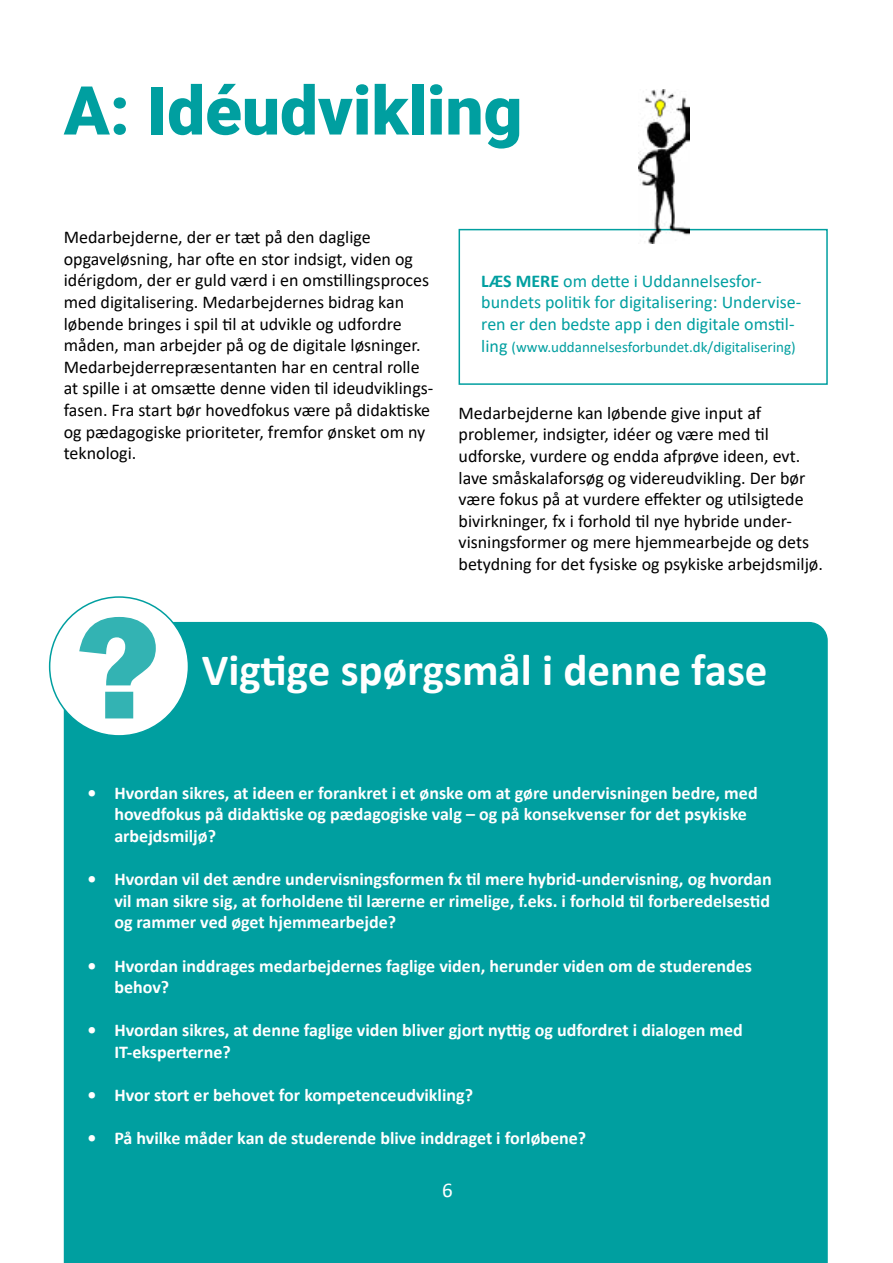
<style>
.page{position:relative;width:893px;height:1263px;background:#fff}
.page>*{position:absolute;margin:0;border:0;box-sizing:border-box;transform-origin:0 0}
.t1{font:800 150px "Franklin Gothic";color:#33b3b3}
.t2{font:900 67.5px "Roboto";color:#009fa0}
.t3{font:700 45px "Calibri";color:#fff}
.t4{font:21px "Calibri";color:#fff}
.t5{font:18px/21.6px "Calibri";color:#000}
.t6{font:700 18px/21.6px "Calibri";color:#fff}
.t7{font:18px/21.6px "Calibri";color:#009fa0}
.t8{font:15px "Calibri";color:#009fa0}
.s1{font-weight:700}
.s2{font-size:18px}
</style>
<div class="page">
<div style="left:64px;top:622px;width:764px;height:641px;background:#009fa0"></div>
<div style="left:50px;top:597px;width:138px;height:139px;background:#fff;border-radius:50%"></div>
<div style="left:459px;top:229px;width:369px;height:156px;border:2px solid #009fa0"></div>
<img style="left:639px;top:90px;width:51px;height:153px">
<h2 class="t2" style="left:64px;top:63px;width:460px">A: Idéudvikling</h2>
<p class="t5" style="left:64px;top:226px;width:371px">Medarbejderne, der er tæt på den daglige opgaveløsning, har ofte en stor indsigt, viden og idérigdom, der er guld værd i en omstillingsproces med digitalisering. Medarbejdernes bidrag kan løbende bringes i spil til at udvikle og udfordre måden, man arbejder på og de digitale løsninger.<br>Medarbejderrepræsentanten har en central rolle at spille i at omsætte denne viden til ideudviklings&shy;fasen. Fra start bør hovedfokus være på didaktiske og pædagogiske prioriteter, fremfor ønsket om ny teknologi.</p>
<p class="t7" style="left:481px;top:269px;width:322px"><span class="s1">LÆS MERE</span> om dette i Uddannelsesfor&shy;bundets politik for digitalisering: Undervise&shy;ren er den bedste app i den digitale omstil-</p>
<p class="t8" style="left:481px;top:336px;width:316px"><span class="s2">ling</span> (www.uddannelsesforbundet.dk/digitalisering)</p>
<p class="t5" style="left:459px;top:402px;width:366px">Medarbejderne kan løbende give input af problemer, indsigter, idéer og være med til udforske, vurdere og endda afprøve ideen, evt. lave småskalaforsøg og videreudvikling. Der bør være fokus på at vurdere effekter og utilsigtede bivirkninger, fx i forhold til nye hybride under&shy;visningsformer og mere hjemmearbejde og dets betydning for det fysiske og psykiske arbejdsmiljø.</p>
<h1 class="t1" style="left:78px;top:571px;width:83px">?</h1>
<h3 class="t3" style="left:202px;top:639px;width:567px">Vigtige spørgsmål i denne fase</h3>
<p class="t6" style="left:114px;top:782px;width:645px;text-indent:-27px">• Hvordan sikres, at ideen er forankret i et ønske om at gøre undervisningen bedre, med hovedfokus på didaktiske og pædagogiske valg – og på konsekvenser for det psykiske arbejdsmiljø?</p>
<p class="t6" style="left:114px;top:868px;width:659px;text-align:justify;text-indent:-27px">• Hvordan vil det ændre undervisningsformen fx til mere hybrid-undervisning, og hvordan vil man sikre sig, at forholdene til lærerne er rimelige, f.eks. i forhold til forberedelsestid og rammer ved øget hjemmearbejde?</p>
<p class="t6" style="left:114px;top:954px;width:639px;text-indent:-27px">• Hvordan inddrages medarbejdernes faglige viden, herunder viden om de studerendes behov?</p>
<p class="t6" style="left:114px;top:1019px;width:630px;text-indent:-27px">• Hvordan sikres, at denne faglige viden bliver gjort nyttig og udfordret i dialogen med<br>IT-eksperterne?</p>
<p class="t6" style="left:87px;top:1084px;width:387px">• Hvor stort er behovet for kompetenceudvikling?</p>
<p class="t6" style="left:87px;top:1127px;width:500px">• På hvilke måder kan de studerende blive inddraget i forløbene?</p>
<p class="t4" style="left:442px;top:1175px;width:12px">6</p>
</div>
